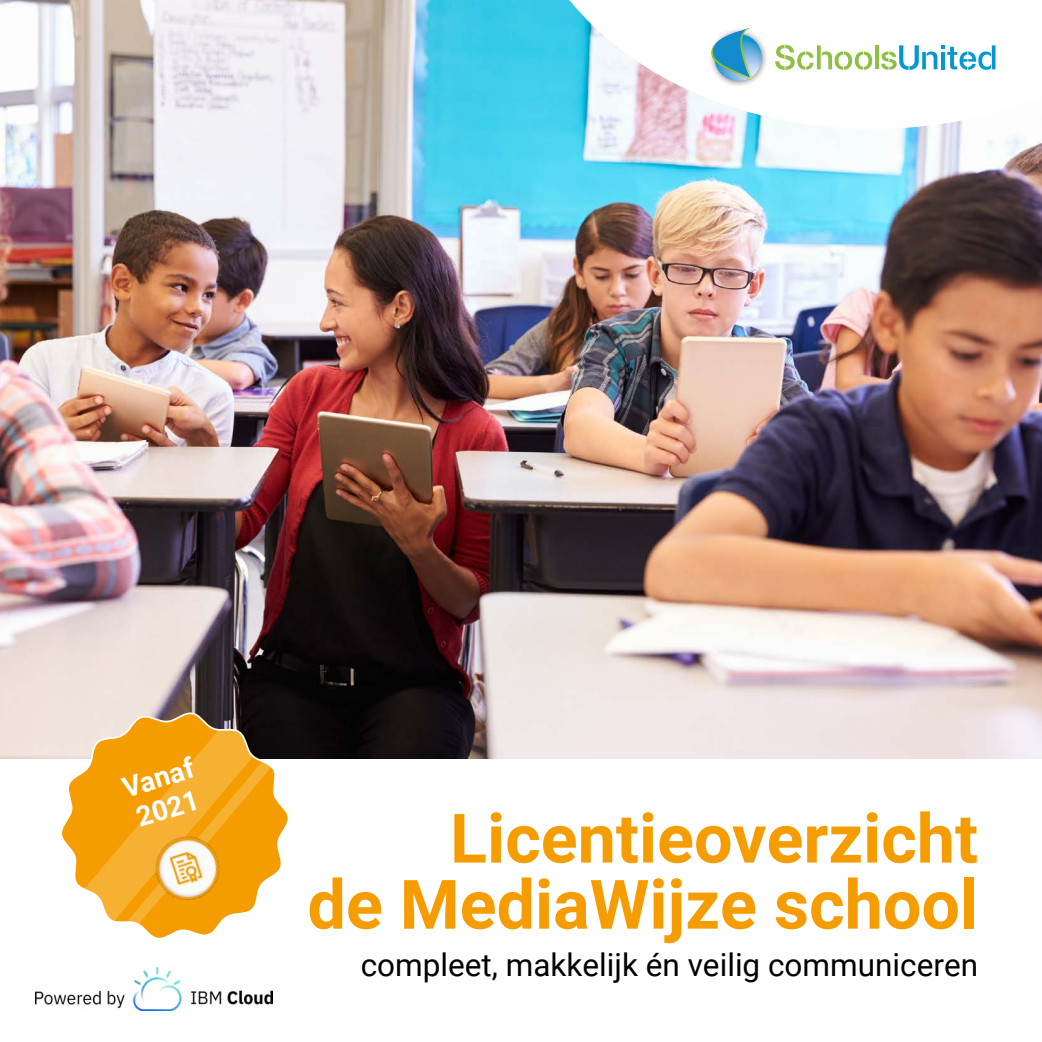
<style>
.page{position:relative;width:1042px;height:1042px;background:#fff}
.page>*{position:absolute;margin:0;border:0;box-sizing:border-box;transform-origin:0 0}
.t1{font:700 68.25px/66.1px "Roboto";color:#f59d00;text-align:right}
.t2{font:31.5px "Roboto";color:#000}
.t3{font:700 28px/31.8px "Roboto";color:#fff}
</style>
<div class="page">
<img style="left:0;top:0;width:1042px;height:758px">
<svg style="left:569px;top:1px;width:473px;height:128px"></svg>
<svg style="left:57px;top:710px;width:233px;height:228px"></svg>
<svg style="left:84px;top:730px;width:187px;height:195px;background:#f0a726"></svg>
<hr style="left:569px;top:0;width:473px;height:1px;background:#fff">
<hr style="left:1041px;top:0;width:1px;height:94px;background:#fff">
<img style="left:705px;top:25px;width:66px;height:61px">
<svg style="left:714px;top:34px;width:48px;height:47px"></svg>
<svg style="left:700px;top:28px;width:53px;height:53px"></svg>
<svg style="left:775px;top:45px;width:97px;height:25px"></svg>
<hr style="left:875px;top:45px;width:3px;height:24px;background:#8dc043">
<svg style="left:881px;top:45px;width:114px;height:25px"></svg>
<img style="left:145px;top:826px;width:85px;height:85px">
<img style="left:36px;top:968px;width:237px;height:42px">
<p class="t3" style="left:118px;top:772px;width:75px;rotate:-17deg">Vanaf<br>2021</p>
<h1 class="t1" style="left:307px;top:803px;width:672px">Licentieoverzicht<br>de MediaWijze school</h1>
<p class="t2" style="left:361px;top:942px;width:619px">compleet, makkelijk én veilig communiceren</p>
</div>
